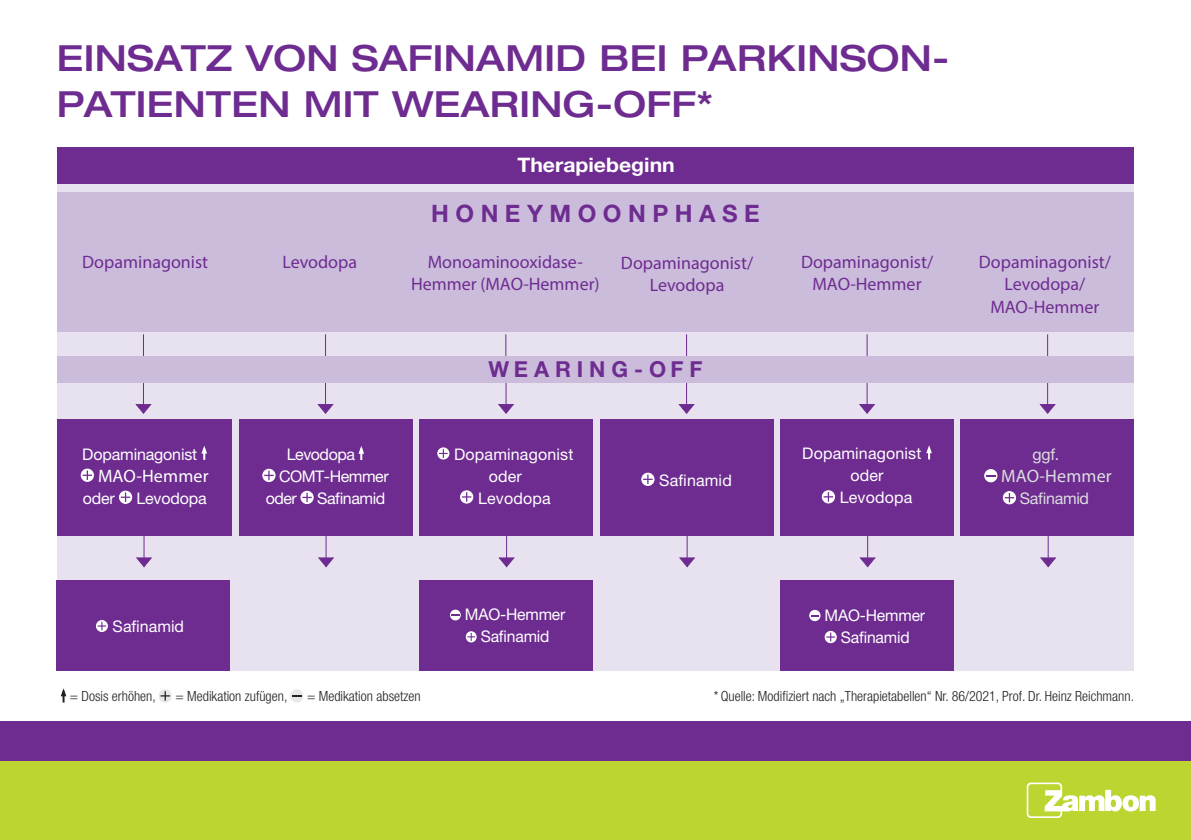
<style>
.page{position:relative;width:1191px;height:840px;background:#fff}
.page>*{position:absolute;margin:0;border:0;box-sizing:border-box;transform-origin:0 0}
.HL{font:500 expanded 36px/46px "Helvetica Neue LT Pro";letter-spacing:.01em;color:#6e2c91}
.HL-2{font:700 24px "Helvetica Neue LT Pro";letter-spacing:.27em;color:#6e2c91}
.SL{font:700 22px "Helvetica Neue LT Pro";letter-spacing:.27em;color:#6e2c91}
.SL-2{font:700 20px "Helvetica Neue LT Pro";color:#fff;scale:1.06 1}
.SL-3{font:18px "Myriad Pro";color:#6e2c91}
.SL-4{font:18px "Myriad Pro";letter-spacing:.01em;color:#fff}
.SL-5{font:18px "Myriad Pro";letter-spacing:.01em;color:#dcdddf}
.SL-6{font:16px "Helvetica Neue LT Pro";letter-spacing:-.01em;color:#fff}
.SL-7{font:16px/22px "Helvetica Neue LT Pro";letter-spacing:.01em;color:#fff}
.SL-8{font:16px "Helvetica Neue LT Pro";letter-spacing:-.03em;color:#fff}
.SL-9{font:16px "Helvetica Neue LT Pro";letter-spacing:-.02em;color:#dcdddf}
.t1{font:300 condensed 14px "Helvetica Neue LT Pro";color:#231f20}
</style>
<div class="page">
<div style="left:57px;top:147px;width:1076px;height:523px;background:#e8e1ef"></div>
<svg style="left:143px;top:334px;width:1px;height:22px"></svg>
<svg style="left:325px;top:334px;width:1px;height:22px"></svg>
<svg style="left:505px;top:334px;width:1px;height:22px"></svg>
<svg style="left:686px;top:334px;width:1px;height:22px"></svg>
<svg style="left:866px;top:334px;width:1px;height:22px"></svg>
<svg style="left:1047px;top:334px;width:1px;height:22px"></svg>
<svg style="left:135px;top:535px;width:18px;height:32px"></svg>
<svg style="left:317px;top:383px;width:17px;height:31px"></svg>
<svg style="left:317px;top:535px;width:18px;height:32px"></svg>
<svg style="left:498px;top:383px;width:16px;height:31px"></svg>
<svg style="left:497px;top:535px;width:19px;height:32px"></svg>
<svg style="left:678px;top:383px;width:17px;height:31px"></svg>
<svg style="left:678px;top:535px;width:18px;height:32px"></svg>
<svg style="left:859px;top:383px;width:16px;height:31px"></svg>
<svg style="left:858px;top:535px;width:19px;height:32px"></svg>
<svg style="left:1039px;top:383px;width:17px;height:31px"></svg>
<svg style="left:1039px;top:535px;width:18px;height:32px"></svg>
<div style="left:57px;top:147px;width:1076px;height:36px;background:#6e2c91"></div>
<div style="left:57px;top:419px;width:175px;height:116px;background:#6e2c91"></div>
<div style="left:239px;top:419px;width:173px;height:116px;background:#6e2c91"></div>
<div style="left:419px;top:419px;width:174px;height:116px;background:#6e2c91"></div>
<div style="left:600px;top:419px;width:173px;height:116px;background:#6e2c91"></div>
<div style="left:780px;top:419px;width:174px;height:116px;background:#6e2c91"></div>
<div style="left:961px;top:419px;width:172px;height:116px;background:#6e2c91"></div>
<div style="left:57px;top:580px;width:173px;height:90px;background:#6e2c91"></div>
<div style="left:419px;top:580px;width:174px;height:90px;background:#6e2c91"></div>
<div style="left:780px;top:580px;width:174px;height:90px;background:#6e2c91"></div>
<svg style="left:61px;top:688px;width:5px;height:14px"></svg>
<div style="left:159px;top:689px;width:13px;height:13px;border:1px solid #e6e7e9;border-radius:50%"></div>
<svg style="left:160px;top:690px;width:10px;height:10px"></svg>
<svg style="left:291px;top:689px;width:12px;height:12px"></svg>
<div style="left:290px;top:689px;width:13px;height:13px;border:1px solid #e6e7e9;border-radius:50%"></div>
<div style="left:57px;top:192px;width:1076px;height:139px;background:#ccbcdb"></div>
<div style="left:57px;top:356px;width:1076px;height:27px;background:#ccbcdb"></div>
<svg style="left:135px;top:383px;width:17px;height:31px"></svg>
<svg style="left:201px;top:446px;width:6px;height:13px"></svg>
<div style="left:81px;top:468px;width:13px;height:13px;border:1px solid #fff;border-radius:50%"></div>
<svg style="left:83px;top:470px;width:9px;height:9px"></svg>
<div style="left:119px;top:490px;width:13px;height:13px;border:1px solid #fff;border-radius:50%"></div>
<svg style="left:121px;top:492px;width:9px;height:9px"></svg>
<svg style="left:358px;top:446px;width:6px;height:14px"></svg>
<div style="left:262px;top:468px;width:13px;height:14px;border:1px solid #fff;border-radius:50%"></div>
<svg style="left:264px;top:470px;width:10px;height:10px"></svg>
<div style="left:300px;top:490px;width:14px;height:14px;border:1px solid #fff;border-radius:50%"></div>
<svg style="left:302px;top:492px;width:10px;height:10px"></svg>
<div style="left:437px;top:447px;width:12px;height:12px;border:1px solid #fff;border-radius:50%"></div>
<svg style="left:439px;top:449px;width:9px;height:8px"></svg>
<div style="left:460px;top:490px;width:13px;height:13px;border:1px solid #fff;border-radius:50%"></div>
<svg style="left:462px;top:492px;width:9px;height:9px"></svg>
<div style="left:641px;top:472px;width:13px;height:13px;border:1px solid #fff;border-radius:50%"></div>
<svg style="left:643px;top:474px;width:9px;height:10px"></svg>
<div style="left:0;top:760px;width:1191px;height:79px;background:#bcd531"></div>
<svg style="left:926px;top:445px;width:6px;height:14px"></svg>
<div style="left:822px;top:490px;width:13px;height:13px;border:1px solid #fff;border-radius:50%"></div>
<svg style="left:823px;top:492px;width:10px;height:9px"></svg>
<svg style="left:984px;top:469px;width:13px;height:12px"></svg>
<div style="left:984px;top:469px;width:13px;height:13px;border:1px solid #fff;border-radius:50%"></div>
<div style="left:1002px;top:491px;width:14px;height:13px;border:1px solid #fff;border-radius:50%"></div>
<svg style="left:1004px;top:492px;width:10px;height:10px"></svg>
<div style="left:0;top:720px;width:1191px;height:40px;background:#6e2c91"></div>
<svg style="left:1026px;top:782px;width:129px;height:35px"></svg>
<div style="left:96px;top:619px;width:12px;height:12px;border:1px solid #fff;border-radius:50%"></div>
<svg style="left:98px;top:621px;width:8px;height:9px"></svg>
<svg style="left:450px;top:610px;width:10px;height:9px"></svg>
<div style="left:450px;top:609px;width:11px;height:11px;border:1px solid #fff;border-radius:50%"></div>
<div style="left:466px;top:631px;width:10px;height:11px;border:1px solid #fff;border-radius:50%"></div>
<svg style="left:467px;top:632px;width:8px;height:8px"></svg>
<svg style="left:810px;top:610px;width:10px;height:10px"></svg>
<div style="left:809px;top:609px;width:11px;height:11px;border:1px solid #fff;border-radius:50%"></div>
<div style="left:825px;top:631px;width:11px;height:11px;background:#fff;border-radius:50%"></div>
<div style="left:824px;top:630px;width:12px;height:12px;border:1px solid #fff;border-radius:50%"></div>
<svg style="left:826px;top:632px;width:9px;height:9px"></svg>
<p class="HL" style="left:57px;top:34px;width:894px">EINSATZ VON SAFINAMID BEI PARKINSON-<br>PATIENTEN MIT WEARING-OFF*</p>
<p class="SL-2" style="left:517px;top:152px;width:150px">Therapiebeginn</p>
<p class="HL-2" style="left:431px;top:198px;width:330px">HONEYMOONPHASE</p>
<p class="SL-3" style="left:82px;top:251px;width:127px">Dopaminagonist</p>
<p class="SL-3" style="left:282px;top:251px;width:76px">Levodopa</p>
<p class="SL-3" style="left:428px;top:251px;width:157px">Monoaminooxidase-</p>
<p class="SL-3" style="left:411px;top:273px;width:190px">Hemmer (MAO-Hemmer)</p>
<p class="SL-3" style="left:621px;top:251px;width:134px">Dopaminagonist/</p>
<p class="SL-3" style="left:650px;top:273px;width:76px">Levodopa</p>
<p class="SL-6" style="left:82px;top:444px;width:116px">Dopaminagonist</p>
<p class="SL-4" style="left:98px;top:464px;width:112px">MAO-Hemmer</p>
<p class="SL-6" style="left:83px;top:488px;width:34px">oder</p>
<p class="SL-6" style="left:136px;top:488px;width:72px">Levodopa</p>
<p class="SL-6" style="left:113px;top:616px;width:73px">Safinamid</p>
<p class="SL-8" style="left:287px;top:444px;width:70px">Levodopa</p>
<p class="SL-8" style="left:279px;top:466px;width:111px">COMT-Hemmer</p>
<p class="SL-6" style="left:266px;top:488px;width:33px">oder</p>
<p class="SL-8" style="left:317px;top:488px;width:70px">Safinamid</p>
<p class="SL" style="left:488px;top:356px;width:216px">WEARING-OFF</p>
<p class="SL-7" style="left:489px;top:442px;width:86px;text-indent:-35px">Dopaminagonist oder</p>
<p class="SL-7" style="left:478px;top:486px;width:74px">Levodopa</p>
<p class="SL-6" style="left:465px;top:605px;width:102px">MAO-Hemmer</p>
<p class="SL-6" style="left:481px;top:627px;width:70px">Safinamid</p>
<p class="SL-7" style="left:659px;top:468px;width:74px">Safinamid</p>
<p class="SL-3" style="left:801px;top:251px;width:134px">Dopaminagonist/</p>
<p class="SL-3" style="left:812px;top:273px;width:110px">MAO-Hemmer</p>
<p class="SL-7" style="left:850px;top:442px;width:72px;text-indent:-48px">Dopaminagonist oder</p>
<p class="SL-7" style="left:840px;top:486px;width:74px">Levodopa</p>
<p class="SL-6" style="left:824px;top:605px;width:102px">MAO-Hemmer</p>
<p class="SL-6" style="left:840px;top:627px;width:70px">Safinamid</p>
<p class="SL-3" style="left:979px;top:251px;width:134px">Dopaminagonist/</p>
<p class="SL-3" style="left:1004px;top:273px;width:82px">Levodopa/</p>
<p class="SL-3" style="left:990px;top:295px;width:110px">MAO-Hemmer</p>
<p class="SL-9" style="left:1032px;top:445px;width:28px">ggf.</p>
<p class="SL-5" style="left:1001px;top:465px;width:112px">MAO-Hemmer</p>
<p class="SL-9" style="left:1020px;top:489px;width:71px">Safinamid</p>
<p class="t1" style="left:70px;top:687px;width:87px">= Dosis erhöhen,</p>
<p class="t1" style="left:175px;top:687px;width:113px">= Medikation zufügen,</p>
<p class="t1" style="left:307px;top:687px;width:115px">= Medikation absetzen</p>
<p class="t1" style="left:714px;top:687px;width:421px">* Quelle: Modifiziert nach „Therapietabellen“ Nr. 86/2021, Prof. Dr. Heinz Reichmann.</p>
</div>
